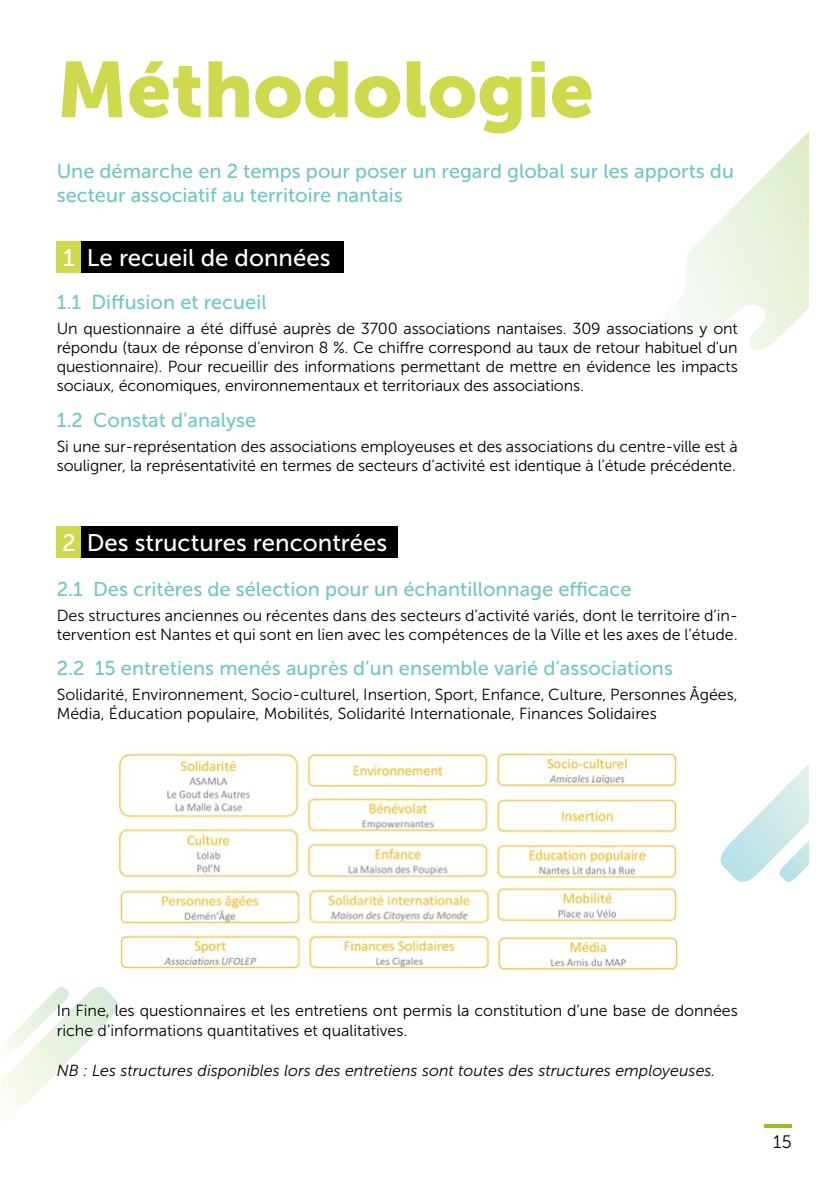
<style>
.page{position:relative;width:840px;height:1191px;background:#fff}
.page>*{position:absolute;margin:0;border:0;box-sizing:border-box;transform-origin:0 0}
.t1{font:78px "Museo Sans 900";color:#ced94d}
.t2{font:24px "Museo Sans 500";color:#fff}
.t3{font:20px/24px "Museo Sans 500";color:#73c6c8}
.t4{font:18px "Museo Sans 300";color:#000}
.t5{font:16px/19.2px "Museo Sans 300";color:#000}
.t6{font:italic 16px "Museo Sans 300";color:#000}
</style>
<div class="page">
<svg style="left:682px;top:133px;width:126px;height:217px"></svg>
<svg style="left:1px;top:987px;width:117px;height:125px"></svg>
<div style="left:57px;top:241px;width:24px;height:31px;background:#ced94d"></div>
<div style="left:57px;top:526px;width:24px;height:31px;background:#ced94d"></div>
<div style="left:81px;top:241px;width:263px;height:31px;background:#000"></div>
<div style="left:81px;top:526px;width:316px;height:31px;background:#000"></div>
<img style="left:118px;top:748px;width:562px;height:224px">
<svg style="left:720px;top:765px;width:88px;height:117px"></svg>
<hr style="left:764px;top:1124px;width:27px;height:4px;background:#95c11f">
<h1 class="t1" style="left:57px;top:45px;width:538px">Méthodologie</h1>
<p class="t3" style="left:57px;top:159px;width:678px">Une démarche en 2 temps pour poser un regard global sur les apports du secteur associatif au territoire nantais</p>
<h2 class="t2" style="left:63px;top:244px;width:13px">1</h2>
<h2 class="t2" style="left:87px;top:244px;width:245px">Le recueil de données</h2>
<p class="t3" style="left:57px;top:290px;width:211px">1.1 Diffusion et recueil</p>
<p class="t5" style="left:57px;top:319px;width:682px;text-align:justify">Un questionnaire a été diffusé auprès de 3700 associations nantaises. 309 associations y ont répondu (taux de réponse d’environ 8 %. Ce chiffre correspond au taux de retour habituel d'un questionnaire). Pour recueillir des informations permettant de mettre en évidence les impacts sociaux, économiques, environnementaux et territoriaux des associations.</p>
<p class="t3" style="left:57px;top:408px;width:201px">1.2 Constat d’analyse</p>
<p class="t5" style="left:57px;top:436px;width:682px">Si une sur-représentation des associations employeuses et des associations du centre-ville est à souligner, la représentativité en termes de secteurs d’activité est identique à l’étude précédente.</p>
<h2 class="t2" style="left:62px;top:529px;width:15px">2</h2>
<h2 class="t2" style="left:87px;top:529px;width:302px">Des structures rencontrées</h2>
<p class="t3" style="left:57px;top:577px;width:576px">2.1 Des critères de sélection pour un échantillonnage efficace</p>
<p class="t5" style="left:57px;top:605px;width:682px">Des structures anciennes ou récentes dans des secteurs d’activité variés, dont le territoire d’in&shy;tervention est Nantes et qui sont en lien avec les compétences de la Ville et les axes de l’étude.</p>
<p class="t3" style="left:57px;top:656px;width:617px">2.2 15 entretiens menés auprès d’un ensemble varié d’associations</p>
<p class="t5" style="left:57px;top:685px;width:682px">Solidarité, Environnement, Socio-culturel, Insertion, Sport, Enfance, Culture, Personnes Âgées,<br>Média, Éducation populaire, Mobilités, Solidarité Internationale, Finances Solidaires</p>
<p class="t5" style="left:57px;top:1001px;width:682px">In Fine, les questionnaires et les entretiens ont permis la constitution d’une base de données riche d’informations quantitatives et qualitatives.</p>
<p class="t6" style="left:57px;top:1061px;width:660px">NB : Les structures disponibles lors des entretiens sont toutes des structures employeuses.</p>
<p class="t4" style="left:772px;top:1132px;width:20px">15</p>
</div>
